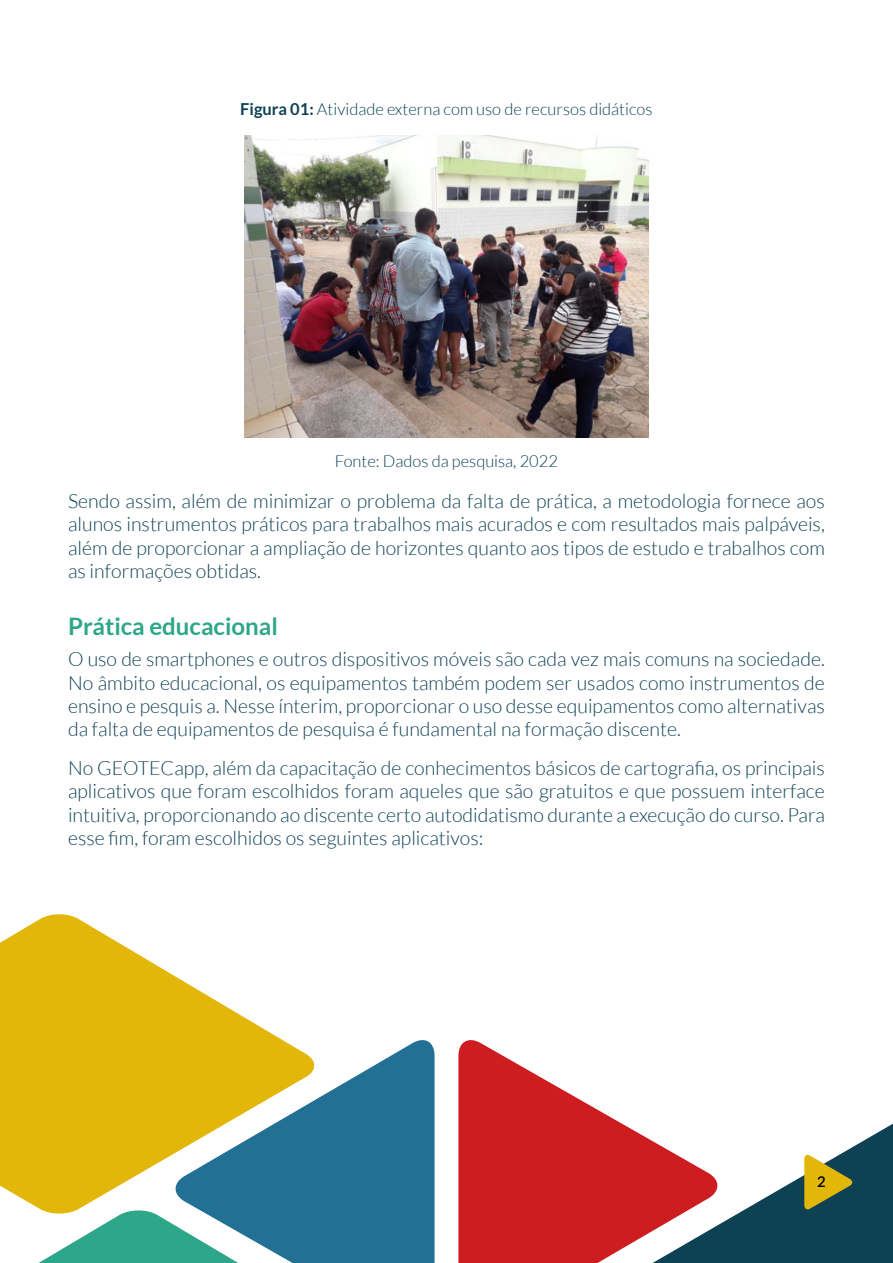
<style>
.page{position:relative;width:893px;height:1263px;background:#fff}
.page>*{position:absolute;margin:0;border:0;box-sizing:border-box;transform-origin:0 0}
.t1{font:700 24px "Lato";color:#2ea689}
.t2{font:300 19.5px/23.4px "Lato";color:#0f4155;text-align:justify}
.t3{font:300 16.5px "Lato";color:#0f4155}
.t4{font:600 15px "Lato";color:#000}
.s1{font-weight:700}
</style>
<div class="page">
<svg style="left:720px;top:1123px;width:173px;height:140px;fill:#0f4155"></svg>
<svg style="left:804px;top:1154px;width:49px;height:56px;background:#928d36"></svg>
<img style="left:245px;top:135px;width:403px;height:303px">
<svg style="left:0;top:914px;width:276px;height:295px;fill:#e3b60a"></svg>
<svg style="left:38px;top:1209px;width:134px;height:54px"></svg>
<svg style="left:172px;top:1036px;width:263px;height:227px;fill:#227094"></svg>
<svg style="left:458px;top:1040px;width:262px;height:223px;fill:#ce1d21"></svg>
<p class="t3" style="left:240px;top:101px;width:414px"><span class="s1">Figura 01:</span> Atividade externa com uso de recursos didáticos</p>
<p class="t3" style="left:335px;top:452px;width:225px">Fonte: Dados da pesquisa, 2022</p>
<p class="t2" style="left:68px;top:489px;width:758px">Sendo assim, além de minimizar o problema da falta de prática, a metodologia fornece aos alunos instrumentos práticos para trabalhos mais acurados e com resultados mais palpáveis, além de proporcionar a ampliação de horizontes quanto aos tipos de estudo e trabalhos com as informações obtidas.</p>
<p class="t1" style="left:68px;top:613px;width:211px">Prática educacional</p>
<p class="t2" style="left:68px;top:647px;width:758px">O uso de smartphones e outros dispositivos móveis são cada vez mais comuns na sociedade.<br>No âmbito educacional, os equipamentos também podem ser usados como instrumentos de ensino e pesquis a. Nesse ínterim, proporcionar o uso desse equipamentos como alternativas da falta de equipamentos de pesquisa é fundamental na formação discente.</p>
<p class="t2" style="left:68px;top:756px;width:758px">No GEOTECapp, além da capacitação de conhecimentos básicos de cartografia, os principais aplicativos que foram escolhidos foram aqueles que são gratuitos e que possuem interface intuitiva, proporcionando ao discente certo autodidatismo durante a execução do curso. Para esse fim, foram escolhidos os seguintes aplicativos:</p>
<p class="t4" style="left:817px;top:1170px;width:10px">2</p>
</div>
